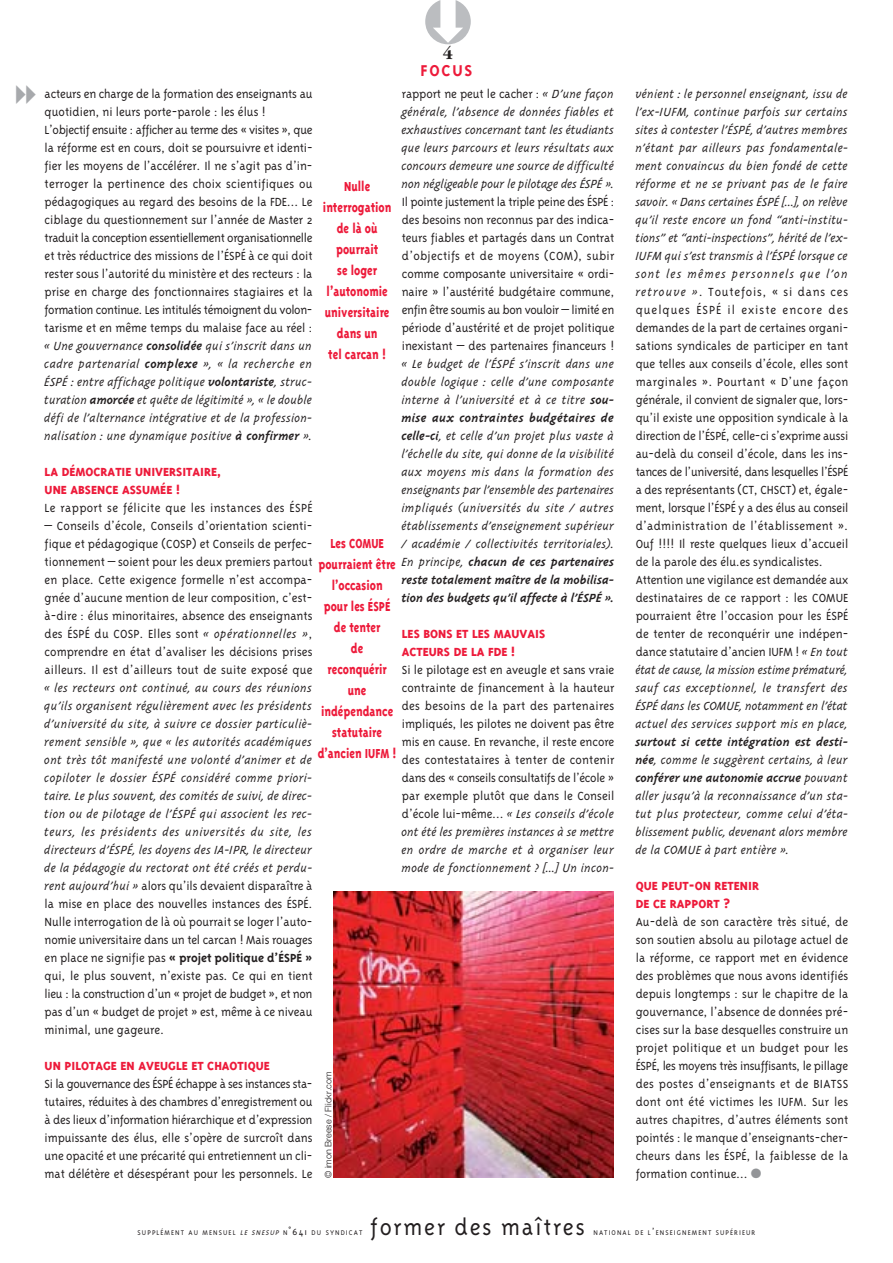
<style>
.page{position:relative;width:893px;height:1263px;background:#fff}
.page>*{position:absolute;margin:0;border:0;box-sizing:border-box;transform-origin:0 0}
.t1{font:300 25.5px "Triplex";letter-spacing:.07em;color:#231f20}
.t2{font:700 18px/16.2px "Triplex";letter-spacing:.1em;color:#ed1a3a;text-align:center}
.t3{font:800 15px/21px "Triplex";color:#ed1a3a;text-align:center;scale:.8 1}
.t4{font:300 13.5px/18px "Triplex";letter-spacing:-.005em;color:#231f20}
.t5{font:italic 300 13.5px/18px "Triplex";letter-spacing:-.005em;color:#231f20;text-align:justify}
.t6{font:800 13.5px/18px "Triplex";color:#ed1a3a}
.t7{font:300 9px "Helvetica Neue";color:#231f20}
.t8{font:300 7.8px "Triplex";letter-spacing:.135em;color:#231f20}
.s1{font-family:"Garamond";color:#231f20}
.s2{font-style:normal}
.s3{font-weight:700}
.s4{font-weight:800;color:#ed1a3a}
.s5{font-style:italic}
.s6{font-weight:700;font-style:italic}
.s7{font-weight:300;color:#231f20}
.s8{color:#939598}
.s9{font-size:10.5px}
</style>
<div class="page">
<img style="left:334px;top:891px;width:280px;height:287px">
<p class="t2" style="left:421px;top:47px;width:53px"><span class="s1">4<br></span>FOCUS</p>
<p class="t5" style="left:402px;top:86px;width:214px"><span class="s2">rapport ne peut le cacher :</span> « D’une façon générale, l’absence de données fiables et exhaustives concernant tant les étudiants que leurs parcours et leurs résultats aux concours demeure une source de difficulté non négligeable pour le pilotage des ÉSPÉ ».<br><span class="s2">Il pointe justement la triple peine des ÉSPÉ : des besoins non reconnus par des indica&shy;teurs fiables et partagés dans un Contrat d’objectifs et de moyens (COM), subir comme composante universitaire « ordi&shy;naire » l’austérité budgétaire commune, enfin être soumis au bon vouloir – limité en période d’austérité et de projet politique inexistant – des partenaires financeurs ! </span>« Le budget de l’ÉSPÉ s’inscrit dans une double logique : celle d’une composante interne à l’université et à ce titre <span class="s3">sou&shy;mise aux contraintes budgétaires de celle-ci</span>, et celle d’un projet plus vaste à l’échelle du site, qui donne de la visibilité aux moyens mis dans la formation des enseignants par l’ensemble des partenaires impliqués (universités du site / autres établissements d’enseignement supérieur / académie / collectivités territoriales).<br>En principe, <span class="s3">chacun de ces partenaires reste totalement maître de la mobilisa&shy;tion des budgets qu’il affecte à l’ÉSPÉ ».</span></p>
<p class="t4" style="left:402px;top:626px;width:214px"><span class="s4">LES BONS ET LES MAUVAIS<br>ACTEURS DE LA FDE !<br></span>Si le pilotage est en aveugle et sans vraie contrainte de financement à la hauteur des besoins de la part des partenaires impliqués, les pilotes ne doivent pas être mis en cause. En revanche, il reste encore des contestataires à tenter de contenir dans des « conseils consultatifs de l’école » par exemple plutôt que dans le Conseil d’école lui-même… <span class="s5">« Les conseils d’école ont été les premières instances à se mettre en ordre de marche et à organiser leur mode de fonctionnement ? […] Un incon-</span></p>
<p class="t4" style="left:45px;top:86px;width:270px">acteurs en charge de la formation des enseignants au quotidien, ni leurs porte-parole : les élus !<br>L’objectif ensuite : afficher au terme des « visites », que la réforme est en cours, doit se poursuivre et identi&shy;fier les moyens de l’accélérer. Il ne s’agit pas d’in&shy;terroger la pertinence des choix scientifiques ou pédagogiques au regard des besoins de la FDE… Le ciblage du questionnement sur l’année de Master 2 traduit la conception essentiellement organisationnelle et très réductrice des missions de l’ÉSPÉ à ce qui doit rester sous l’autorité du ministère et des recteurs : la prise en charge des fonctionnaires stagiaires et la formation continue. Les intitulés témoignent du volon&shy;tarisme et en même temps du malaise face au réel : <span class="s5">« Une gouvernance</span> <span class="s6">consolidée</span> <span class="s5">qui s’inscrit dans un cadre partenarial</span> <span class="s6">complexe</span> <span class="s5">», « la recherche en ÉSPÉ : entre affichage politique</span> <span class="s6">volontariste</span><span class="s5">, struc&shy;turation</span> <span class="s6">amorcée</span> <span class="s5">et quête de légitimité », « le double défi de l’alternance intégrative et de la profession&shy;nalisation : une dynamique positive</span> <span class="s6">à confirmer</span> <span class="s5">».</span></p>
<p class="t6" style="left:45px;top:464px;width:269px">LA DÉMOCRATIE UNIVERSITAIRE,<br>UNE ABSENCE ASSUMÉE !<br><span class="s7">Le rapport se félicite que les instances des ÉSPÉ</span></p>
<p class="t4" style="left:45px;top:518px;width:269px;text-align:justify">– Conseils d’école, Conseils d’orientation scienti&shy;fique et pédagogique (COSP) et Conseils de perfec&shy;tionnement – soient pour les deux premiers partout en place. Cette exigence formelle n’est accompa&shy;gnée d’aucune mention de leur composition, c’est&shy;à-dire : élus minoritaires, absence des enseignants des ÉSPÉ du COSP. Elles sont <span class="s5">« opérationnelles »</span>, comprendre en état d’avaliser les décisions prises ailleurs. Il est d’ailleurs tout de suite exposé que <span class="s5">« les recteurs ont continué, au cours des réunions qu’ils organisent régulièrement avec les présidents d’université du site, à suivre ce dossier particuliè&shy;rement sensible », que « les autorités académiques ont très tôt manifesté une volonté d’animer et de copiloter le dossier ÉSPÉ considéré comme priori&shy;taire. Le plus souvent, des comités de suivi, de direc&shy;tion ou de pilotage de l’ÉSPÉ qui associent les rec&shy;teurs, les présidents des universités du site, les directeurs d’ÉSPÉ, les doyens des IA-IPR, le directeur de la pédagogie du rectorat ont été créés et perdu&shy;rent aujourd’hui »</span> alors qu’ils devaient disparaître à la mise en place des nouvelles instances des ÉSPÉ.<br>Nulle interrogation de là où pourrait se loger l’auto&shy;nomie universitaire dans un tel carcan ! Mais rouages en place ne signifie pas <span class="s3">« projet politique d’ÉSPÉ » </span>qui, le plus souvent, n’existe pas. Ce qui en tient lieu : la construction d’un « projet de budget », et non pas d’un « budget de projet » est, même à ce niveau minimal, une gageure.</p>
<p class="t4" style="left:45px;top:1058px;width:269px"><span class="s4">UN PILOTAGE EN AVEUGLE ET CHAOTIQUE<br></span>Si la gouvernance des ÉSPÉ échappe à ses instances sta&shy;tutaires, réduites à des chambres d’enregistrement ou à des lieux d’information hiérarchique et d’expression impuissante des élus, elle s’opère de surcroît dans une opacité et une précarité qui entretiennent un cli&shy;mat délétère et désespérant pour les personnels. Le</p>
<p class="t3" style="left:323px;top:177px;width:87px">Nulle interrogation de là où pourrait<br>se loger l’autonomie universitaire dans un<br>tel carcan !</p>
<p class="t3" style="left:318px;top:534px;width:100px">Les COMUE pourraient être l’occasion<br>pour les ÉSPÉ de tenter<br>de<br>reconquérir une indépendance statutaire d’ancien IUFM !</p>
<p class="t7" style="left:323px;top:1178px;width:108px;rotate:-90deg">© imon Breese / Flickr.com</p>
<p class="t4" style="left:636px;top:86px;width:214px"><span class="s5">vénient : le personnel enseignant, issu de l’ex-IUFM, continue parfois sur certains sites à contester l’ÉSPÉ, d’autres membres n’étant par ailleurs pas fondamentale&shy;ment convaincus du bien fondé de cette réforme et ne se privant pas de le faire savoir. « Dans certaines ÉSPÉ […], on relève qu’il reste encore un fond “anti-institu&shy;tions” et “anti-inspections”, hérité de l’ex-IUFM qui s’est transmis à l’ÉSPÉ lorsque ce sont les mêmes personnels que l’on retrouve »</span>. Toutefois, « si dans ces quelques ÉSPÉ il existe encore des demandes de la part de certaines organi&shy;sations syndicales de participer en tant que telles aux conseils d’école, elles sont marginales ». Pourtant « D’une façon générale, il convient de signaler que, lors&shy;qu’il existe une opposition syndicale à la direction de l’ÉSPÉ, celle-ci s’exprime aussi au-delà du conseil d’école, dans les ins&shy;tances de l’université, dans lesquelles l’ÉSPÉ a des représentants (CT, CHSCT) et, égale&shy;ment, lorsque l’ÉSPÉ y a des élus au conseil d’administration de l’établissement ».<br>Ouf !!!! Il reste quelques lieux d’accueil de la parole des élu.es syndicalistes.<br>Attention une vigilance est demandée aux destinataires de ce rapport : les COMUE pourraient être l’occasion pour les ÉSPÉ de tenter de reconquérir une indépen&shy;dance statutaire d’ancien IUFM ! <span class="s5">« En tout état de cause, la mission estime prématuré, sauf cas exceptionnel, le transfert des ÉSPÉ dans les COMUE, notamment en l’état actuel des services support mis en place, </span><span class="s6">surtout si cette intégration est desti&shy;née</span><span class="s5">, comme le suggèrent certains, à leur </span><span class="s6">conférer une autonomie accrue</span> <span class="s5">pouvant aller jusqu’à la reconnaissance d’un sta&shy;tut plus protecteur, comme celui d’éta&shy;blissement public, devenant alors membre de la COMUE à part entière ».</span></p>
<p class="t4" style="left:636px;top:878px;width:214px"><span class="s4">QUE PEUT-ON RETENIR<br>DE CE RAPPORT ?<br></span>Au-delà de son caractère très situé, de son soutien absolu au pilotage actuel de la réforme, ce rapport met en évidence des problèmes que nous avons identifiés depuis longtemps : sur le chapitre de la gouvernance, l’absence de données pré&shy;cises sur la base desquelles construire un projet politique et un budget pour les ÉSPÉ, les moyens très insuffisants, le pillage des postes d’enseignants et de BIATSS dont ont été victimes les IUFM. Sur les autres chapitres, d’autres éléments sont pointés : le manque d’enseignants-cher&shy;cheurs dans les ÉSPÉ, la faiblesse de la formation continue… <span class="s8">●</span></p>
<p class="t8" style="left:138px;top:1230px;width:226px">SUPPLÉMENT AU MENSUEL <span class="s5">LE SNESUP</span> N<span class="s9">˚641</span> DU SYNDICAT</p>
<p class="t1" style="left:370px;top:1218px;width:216px">former des maîtres</p>
<p class="t8" style="left:593px;top:1230px;width:163px">NATIONAL DE L<span class="s9">’</span>ENSEIGNEMENT SUPÉRIEUR</p>
</div>
